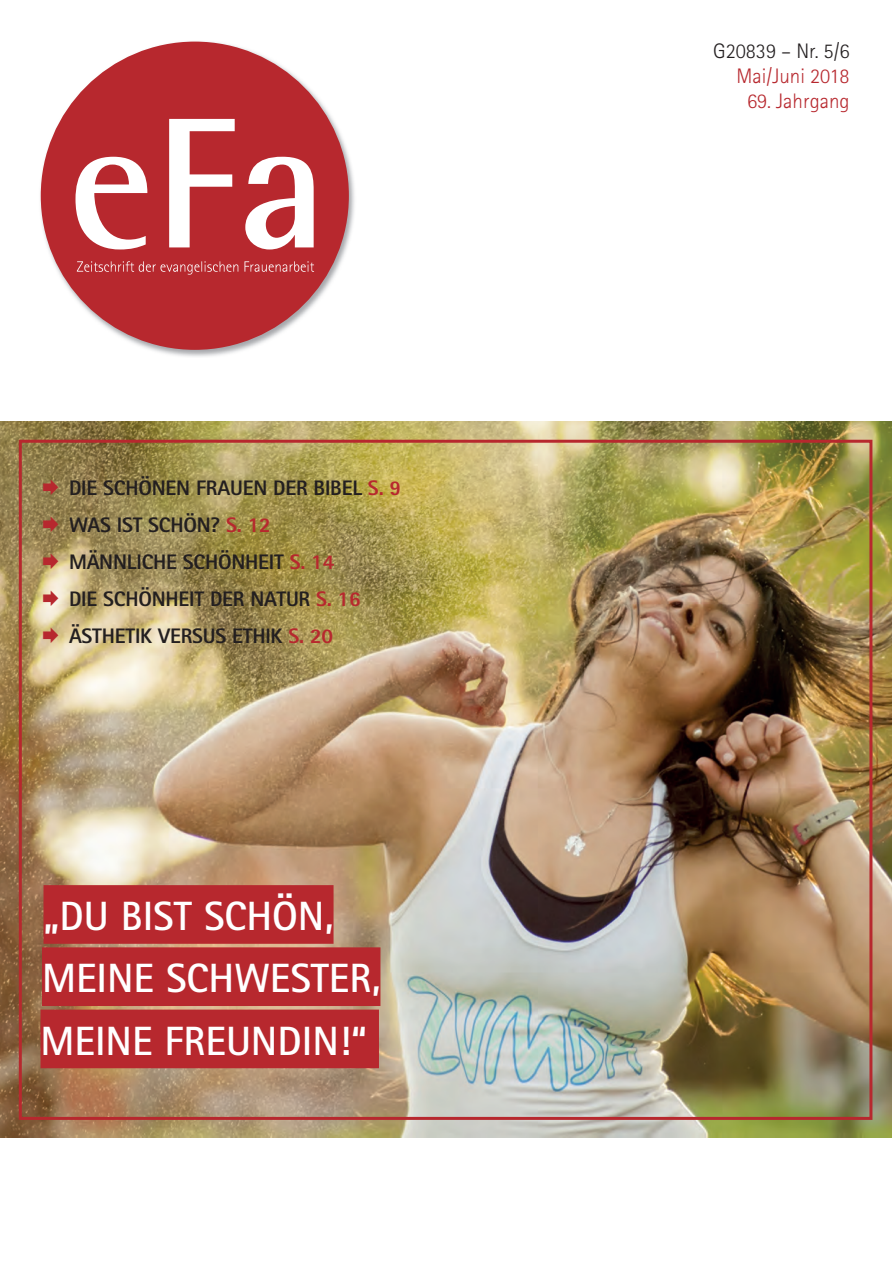
<style>
.page{position:relative;width:892px;height:1263px;background:#fff}
.page>*{position:absolute;margin:0;border:0;box-sizing:border-box;transform-origin:0 0}
.t1{font:700 40.95px/62.2px "Rotis Sans Serif";color:#fff}
.t2{font:800 21px/37px "Rotis Sans Serif";letter-spacing:-.01em;color:#231f20}
.t3{font:300 21px "Rotis Sans Serif";color:#b7282e}
.t4{font:300 21px "Rotis Sans Serif";color:#231f20}
.s1{color:#b7282e}
</style>
<div class="page">
<img style="left:0;top:421px;width:892px;height:716px">
<div style="left:19px;top:439px;width:853px;height:680px;border:3px solid #b7282e"></div>
<img style="left:40px;top:41px;width:315px;height:316px">
<div style="left:41px;top:42px;width:308px;height:308px;background:#b7282e;border-radius:50%"></div>
<svg style="left:75px;top:119px;width:239px;height:130px"></svg>
<svg style="left:77px;top:261px;width:237px;height:13px"></svg>
<div style="left:44px;top:884px;width:289px;height:59px;background:#b7282e"></div>
<div style="left:42px;top:947px;width:338px;height:58px;background:#b7282e"></div>
<div style="left:41px;top:1009px;width:338px;height:58px;background:#b7282e"></div>
<svg style="left:43px;top:480px;width:16px;height:15px"></svg>
<svg style="left:43px;top:517px;width:16px;height:15px"></svg>
<svg style="left:43px;top:554px;width:16px;height:15px"></svg>
<svg style="left:43px;top:591px;width:16px;height:15px"></svg>
<svg style="left:43px;top:628px;width:16px;height:15px"></svg>
<p class="t2" style="left:69px;top:469px;width:334px">DIE SCHÖNEN FRAUEN DER BIBEL <span class="s1">S. 9<br></span>WAS IST SCHÖN? <span class="s1">S. 12<br></span>MÄNNLICHE SCHÖNHEIT <span class="s1">S. 14<br></span>DIE SCHÖNHEIT DER NATUR <span class="s1">S. 16<br></span>ÄSTHETIK VERSUS ETHIK <span class="s1">S. 20</span></p>
<h1 class="t1" style="left:40px;top:884px;width:341px">„DU BIST SCHÖN,<br>MEINE SCHWESTER,<br>MEINE FREUNDIN!“</h1>
<p class="t4" style="left:713px;top:38px;width:138px">G20839 – Nr. 5/6</p>
<p class="t3" style="left:736px;top:64px;width:115px">Mai/Juni 2018</p>
<p class="t3" style="left:747px;top:89px;width:104px">69. Jahrgang</p>
</div>
